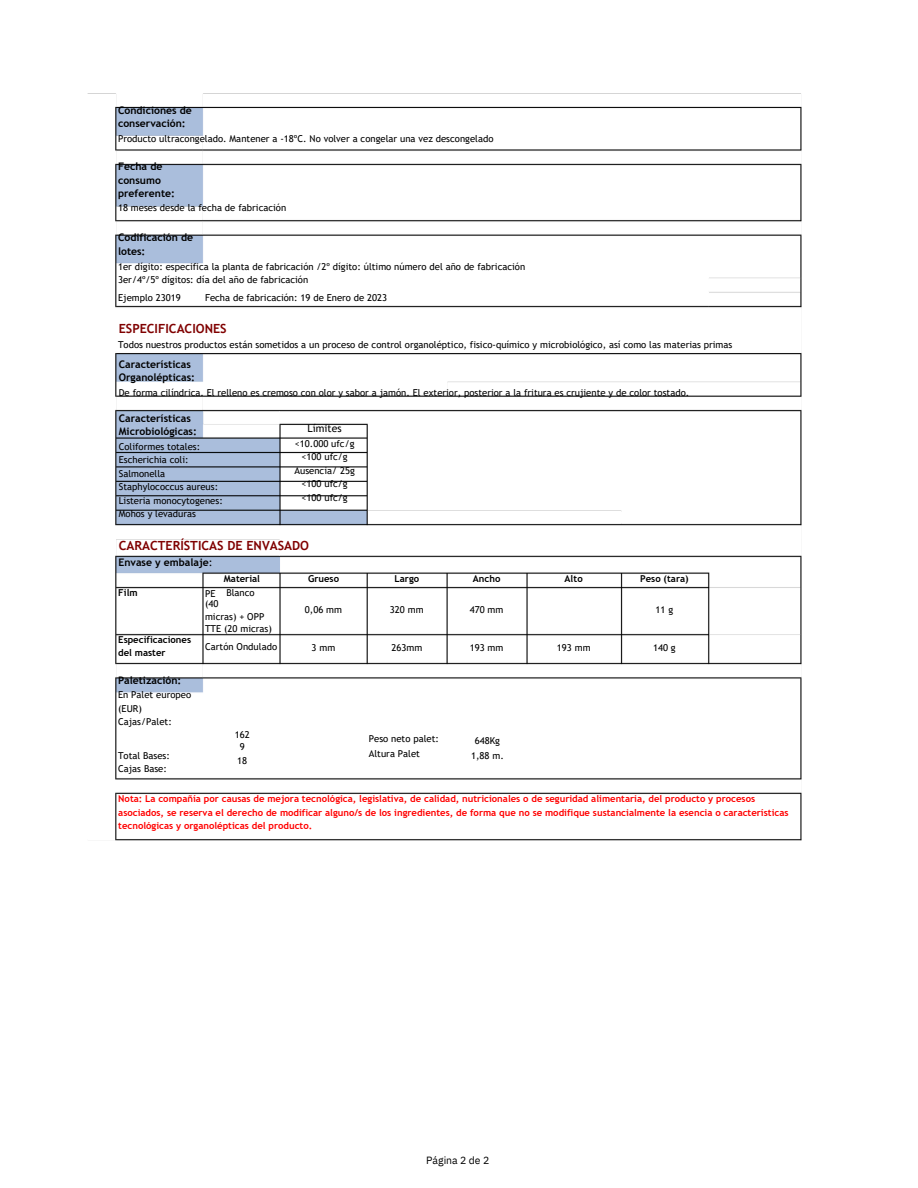
<style>
.page{position:relative;width:918px;height:1188px;background:#fff}
.page>*{position:absolute;margin:0;border:0;box-sizing:border-box;transform-origin:0 0}
.t1{font:700 12.6px "Trebuchet MS";color:#800000}
.t2{font:700 10.5px/13.5px "Trebuchet MS";color:#000}
.t3{font:10.5px "IBM Plex Sans";color:#000}
.t4{font:10.5px "Trebuchet MS";color:#000}
.t5{font:9.6px/13.5px "Trebuchet MS";color:#000}
.t6{font:700 9.6px/14.7px "Trebuchet MS";color:#f00}
.t7{font:700 9.6px/12.3px "Trebuchet MS";color:#000}
.s1{font-weight:400}
</style>
<div class="page">
<img style="left:87px;top:93px;width:715px;height:748px">
<h1 class="t2" style="left:118px;top:103px;width:75px">Condiciones de conservación:</h1>
<p class="t5" style="left:118px;top:132px;width:377px">Producto ultracongelado. Mantener a -18ºC. No volver a congelar una vez descongelado</p>
<p class="t2" style="left:118px;top:160px;width:58px">Fecha de consumo preferente:</p>
<p class="t5" style="left:118px;top:201px;width:170px">18 meses desde la fecha de fabricación</p>
<p class="t2" style="left:118px;top:231px;width:76px">Codificación de lotes:</p>
<p class="t5" style="left:118px;top:259px;width:409px">1er dígito: especifica la planta de fabricación /2º dígito: último número del año de fabricación<br>3er/4º/5º dígitos: día del año de fabricación</p>
<h3 class="t5" style="left:118px;top:291px;width:64px">Ejemplo 23019</h3>
<p class="t5" style="left:205px;top:291px;width:184px">Fecha de fabricación: 19 de Enero de 2023</p>
<p class="t1" style="left:119px;top:321px;width:109px">ESPECIFICACIONES</p>
<p class="t5" style="left:118px;top:338px;width:616px">Todos nuestros productos están sometidos a un proceso de control organoléptico, fisico-químico y microbiológico, así como las materias primas</p>
<p class="t2" style="left:119px;top:357px;width:78px">Características<br>Organolépticas:</p>
<p class="t5" style="left:119px;top:386px;width:572px">De forma cilíndrica. El relleno es cremoso con olor y sabor a jamón. El exterior, posterior a la fritura es crujiente y de color tostado.</p>
<p class="t2" style="left:119px;top:411px;width:80px">Características<br>Microbiológicas:</p>
<p class="t5" style="left:119px;top:440px;width:106px">Coliformes totales:<br>Escherichia coli:<br>Salmonella<br>Staphylococcus aureus:<br>Listeria monocytogenes:<br>Mohos y levaduras</p>
<p class="t4" style="left:308px;top:422px;width:36px">Límites</p>
<p class="t5" style="left:295px;top:436px;width:62px;text-align:center">&lt;10.000 ufc/g &lt;100 ufc/g<br>Ausencia/ 25g &lt;100 ufc/g &lt;100 ufc/g</p>
<h3 class="t1" style="left:119px;top:538px;width:192px">CARACTERÍSTICAS DE ENVASADO</h3>
<p class="t2" style="left:118px;top:555px;width:96px">Envase y embalaje<span class="s1">:</span></p>
<p class="t7" style="left:118px;top:586px;width:21px">Film</p>
<h1 class="t7" style="left:118px;top:634px;width:74px">Especificaciones del master</h1>
<p class="t2" style="left:118px;top:673px;width:65px">Paletización:</p>
<p class="t5" style="left:118px;top:688px;width:75px">En Palet europeo (EUR)<br>Cajas/Palet:</p>
<p class="t7" style="left:308px;top:572px;width:33px">Grueso</p>
<p class="t5" style="left:305px;top:603px;width:39px">0,06 mm</p>
<p class="t7" style="left:224px;top:573px;width:38px">Material</p>
<h3 class="t5" style="left:205px;top:586px;width:12px">PE</h3>
<p class="t5" style="left:226px;top:585px;width:30px">Blanco</p>
<h3 class="t5" style="left:205px;top:597px;width:15px">(40</h3>
<p class="t5" style="left:205px;top:609px;width:61px">micras) + OPP</p>
<h2 class="t5" style="left:205px;top:622px;width:68px">TTE (20 micras)</h2>
<p class="t5" style="left:205px;top:640px;width:74px">Cartón Ondulado</p>
<p class="t5" style="left:312px;top:641px;width:25px">3 mm</p>
<h3 class="t7" style="left:395px;top:572px;width:26px">Largo</h3>
<p class="t5" style="left:390px;top:603px;width:35px">320 mm</p>
<p class="t5" style="left:391px;top:641px;width:32px">263mm</p>
<h3 class="t7" style="left:473px;top:572px;width:29px">Ancho</h3>
<p class="t5" style="left:470px;top:603px;width:35px">470 mm</p>
<p class="t5" style="left:470px;top:641px;width:35px">193 mm</p>
<p class="t7" style="left:565px;top:572px;width:20px">Alto</p>
<h3 class="t5" style="left:557px;top:641px;width:35px">193 mm</h3>
<p class="t7" style="left:640px;top:572px;width:50px">Peso (tara)</p>
<p class="t5" style="left:656px;top:603px;width:19px">11 g</p>
<h3 class="t5" style="left:653px;top:641px;width:24px">140 g</h3>
<p class="t5" style="left:235px;top:728px;width:17px">162</p>
<p class="t5" style="left:240px;top:740px;width:6px">9</p>
<p class="t5" style="left:237px;top:754px;width:11px">18</p>
<p class="t5" style="left:369px;top:732px;width:72px">Peso neto palet:</p>
<p class="t5" style="left:369px;top:747px;width:53px">Altura Palet</p>
<p class="t5" style="left:475px;top:734px;width:27px">648Kg</p>
<p class="t5" style="left:118px;top:749px;width:53px">Total Bases:</p>
<p class="t5" style="left:471px;top:748px;width:34px">1,88 m.</p>
<p class="t5" style="left:118px;top:762px;width:50px">Cajas Base:</p>
<p class="t6" style="left:118px;top:791px;width:672px">Nota: La compañía por causas de mejora tecnológica, legislativa, de calidad, nutricionales o de seguridad alimentaria, del producto y procesos asociados, se reserva el derecho de modificar alguno/s de los ingredientes, de forma que no se modifique sustancialmente la esencia o características</p>
<p class="t6" style="left:118px;top:818px;width:195px">tecnológicas y organolépticas del producto.</p>
<p class="t3" style="left:426px;top:1153px;width:65px">Página 2 de 2</p>
</div>
